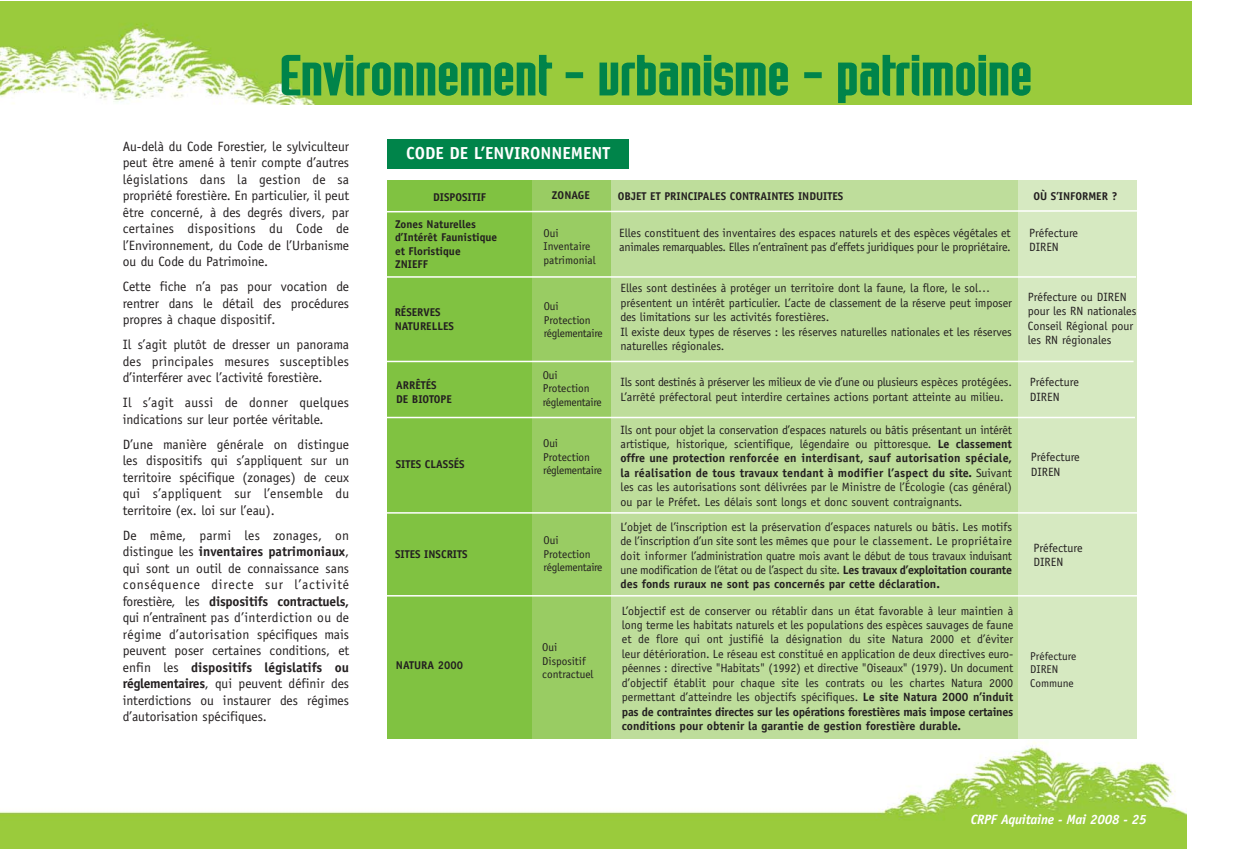
<style>
.page{position:relative;width:1234px;height:851px;background:#fff}
.page>*{position:absolute;margin:0;border:0;box-sizing:border-box;transform-origin:0 0}
.t1{font:54px "Industria Solid";color:#00844a;scale:1.4 1}
.t2{font:700 17.4px "Officina Sans";color:#fff}
.t3{font:13.5px/16.5px "Officina Sans";color:#231f20;text-align:justify}
.t4{font:italic 700 13.5px "Officina Sans";letter-spacing:-.015em;color:#fff}
.t5{font:12px/14.4px "Officina Sans";letter-spacing:-.005em;color:#231f20}
.t6{font:700 11.25px/13.5px "Officina Sans";color:#231f20}
.t7{font:11.25px/13.5px "Officina Sans";letter-spacing:-.025em;color:#231f20}
.t8{font:11.25px/13.5px "Officina Sans";color:#231f20}
.s1{font-weight:700}
</style>
<div class="page">
<img style="left:0;top:742px;width:1186px;height:106px">
<img style="left:0;top:1px;width:1191px;height:103px">
<div style="left:387px;top:180px;width:145px;height:559px;background:#80c241"></div>
<div style="left:532px;top:180px;width:80px;height:559px;background:#99cc63"></div>
<div style="left:611px;top:180px;width:415px;height:559px;background:#bedd9b"></div>
<div style="left:1018px;top:180px;width:118px;height:559px;background:#d6e9c1"></div>
<svg style="left:387px;top:209px;width:750px;height:4px"></svg>
<hr style="left:387px;top:276px;width:748px;height:2px;background:#fff">
<hr style="left:387px;top:360px;width:746px;height:2px;background:#fff">
<hr style="left:387px;top:416px;width:747px;height:2px;background:#fff">
<hr style="left:387px;top:512px;width:749px;height:1px;background:#fff">
<hr style="left:387px;top:595px;width:754px;height:1px;background:#fff">
<div style="left:387px;top:139px;width:241px;height:29px;background:#00844a"></div>
<h1 class="t1" style="left:280px;top:56px;width:539px">Environnement - urbanisme - patrimoine</h1>
<p class="t3" style="left:123px;top:139px;width:228px">Au-delà du Code Forestier, le sylviculteur peut être amené à tenir compte d’autres législations dans la gestion de sa propriété forestière. En particulier, il peut être concerné, à des degrés divers, par certaines dispositions du Code de l’Environnement, du Code de l’Urbanisme ou du Code du Patrimoine.</p>
<p class="t3" style="left:123px;top:279px;width:228px">Cette fiche n’a pas pour vocation de rentrer dans le détail des procédures propres à chaque dispositif.</p>
<p class="t3" style="left:123px;top:337px;width:228px">Il s’agit plutôt de dresser un panorama des principales mesures susceptibles d’interférer avec l’activité forestière.</p>
<p class="t3" style="left:123px;top:395px;width:228px">Il s’agit aussi de donner quelques indications sur leur portée véritable.</p>
<p class="t3" style="left:123px;top:437px;width:228px">D’une manière générale on distingue les dispositifs qui s’appliquent sur un territoire spécifique (zonages) de ceux qui s’appliquent sur l’ensemble du territoire (ex. loi sur l’eau).</p>
<p class="t3" style="left:123px;top:528px;width:228px">De même, parmi les zonages, on distingue les <span class="s1">inventaires patrimoniaux</span>, qui sont un outil de connaissance sans conséquence directe sur l’activité forestière, les <span class="s1">dispositifs contractuels, </span>qui n’entraînent pas d’interdiction ou de régime d’autorisation spécifiques mais peuvent poser certaines conditions, et enfin les <span class="s1">dispositifs législatifs ou réglementaires</span>, qui peuvent définir des interdictions ou instaurer des régimes d’autorisation spécifiques.</p>
<h2 class="t2" style="left:406px;top:146px;width:205px">CODE DE L’ENVIRONNEMENT</h2>
<p class="t6" style="left:433px;top:192px;width:54px">DISPOSITIF</p>
<p class="t6" style="left:552px;top:189px;width:39px">ZONAGE</p>
<p class="t6" style="left:617px;top:190px;width:227px">OBJET ET PRINCIPALES CONTRAINTES INDUITES</p>
<p class="t6" style="left:1033px;top:190px;width:85px">OÙ S’INFORMER ?</p>
<p class="t8" style="left:543px;top:227px;width:54px">Oui<br>Inventaire patrimonial</p>
<p class="t7" style="left:543px;top:300px;width:60px">Oui<br>Protection réglementaire</p>
<p class="t7" style="left:542px;top:369px;width:60px">Oui<br>Protection réglementaire</p>
<p class="t6" style="left:395px;top:218px;width:104px">Zones Naturelles d’Intérêt Faunistique et Floristique<br>ZNIEFF</p>
<p class="t6" style="left:394px;top:306px;width:61px">RÉSERVES<br>NATURELLES</p>
<p class="t5" style="left:619px;top:226px;width:393px">Elles constituent des inventaires des espaces naturels et des espèces végétales et animales remarquables. Elles n’entraînent pas d’effets juridiques pour le propriétaire.</p>
<p class="t5" style="left:620px;top:282px;width:393px">Elles sont destinées à protéger un territoire dont la faune, la flore, le sol… présentent un intérêt particulier. L’acte de classement de la réserve peut imposer des limitations sur les activités forestières.<br>Il existe deux types de réserves : les réserves naturelles nationales et les réserves naturelles régionales.</p>
<p class="t5" style="left:620px;top:376px;width:393px">Ils sont destinés à préserver les milieux de vie d’une ou plusieurs espèces protégées.<br>L’arrêté préfectoral peut interdire certaines actions portant atteinte au milieu.</p>
<p class="t5" style="left:620px;top:423px;width:393px;text-align:justify">Ils ont pour objet la conservation d’espaces naturels ou bâtis présentant un intérêt artistique, historique, scientifique, légendaire ou pittoresque. <span class="s1">Le classement offre une protection renforcée en interdisant, sauf autorisation spéciale, la réalisation de tous travaux tendant à modifier l’aspect du site.</span> Suivant les cas les autorisations sont délivrées par le Ministre de l’Écologie (cas général) ou par le Préfet. Les délais sont longs et donc souvent contraignants.</p>
<p class="t5" style="left:1028px;top:226px;width:51px">Préfecture<br>DIREN</p>
<p class="t5" style="left:1027px;top:290px;width:110px">Préfecture ou DIREN pour les RN nationales<br>Conseil Régional pour les RN régionales</p>
<p class="t5" style="left:1029px;top:376px;width:51px">Préfecture<br>DIREN</p>
<p class="t6" style="left:396px;top:379px;width:57px">ARRÊTÉS<br>DE BIOTOPE</p>
<p class="t7" style="left:543px;top:437px;width:60px">Oui<br>Protection réglementaire</p>
<p class="t5" style="left:1030px;top:451px;width:51px">Préfecture<br>DIREN</p>
<p class="t6" style="left:395px;top:458px;width:70px">SITES CLASSÉS</p>
<p class="t6" style="left:395px;top:548px;width:74px">SITES INSCRITS</p>
<p class="t6" style="left:396px;top:659px;width:69px">NATURA 2000</p>
<p class="t5" style="left:620px;top:520px;width:393px;text-align:justify">L’objet de l’inscription est la préservation d’espaces naturels ou bâtis. Les motifs de l’inscription d’un site sont les mêmes que pour le classement. Le propriétaire doit informer l’administration quatre mois avant le début de tous travaux induisant une modification de l’état ou de l’aspect du site. <span class="s1">Les travaux d’exploitation courante des fonds ruraux ne sont pas concernés par cette déclaration.</span></p>
<p class="t5" style="left:621px;top:604px;width:393px;text-align:justify">L’objectif est de conserver ou rétablir dans un état favorable à leur maintien à long terme les habitats naturels et les populations des espèces sauvages de faune et de flore qui ont justifié la désignation du site Natura 2000 et d’éviter leur détérioration. Le réseau est constitué en application de deux directives euro&shy;péennes : directive "Habitats" (1992) et directive "Oiseaux" (1979). Un document d’objectif établit pour chaque site les contrats ou les chartes Natura 2000 permettant d’atteindre les objectifs spécifiques. <span class="s1">Le site Natura 2000 n’induit pas de contraintes directes sur les opérations forestières mais impose certaines conditions pour obtenir la garantie de gestion forestière durable.</span></p>
<p class="t7" style="left:543px;top:534px;width:60px">Oui<br>Protection réglementaire</p>
<p class="t5" style="left:1033px;top:541px;width:51px">Préfecture<br>DIREN</p>
<p class="t8" style="left:542px;top:641px;width:53px">Oui<br>Dispositif contractuel</p>
<p class="t8" style="left:1029px;top:650px;width:48px">Préfecture<br>DIREN<br>Commune</p>
<p class="t4" style="left:970px;top:814px;width:177px">CRPF Aquitaine - Mai 2008 - 25</p>
</div>
